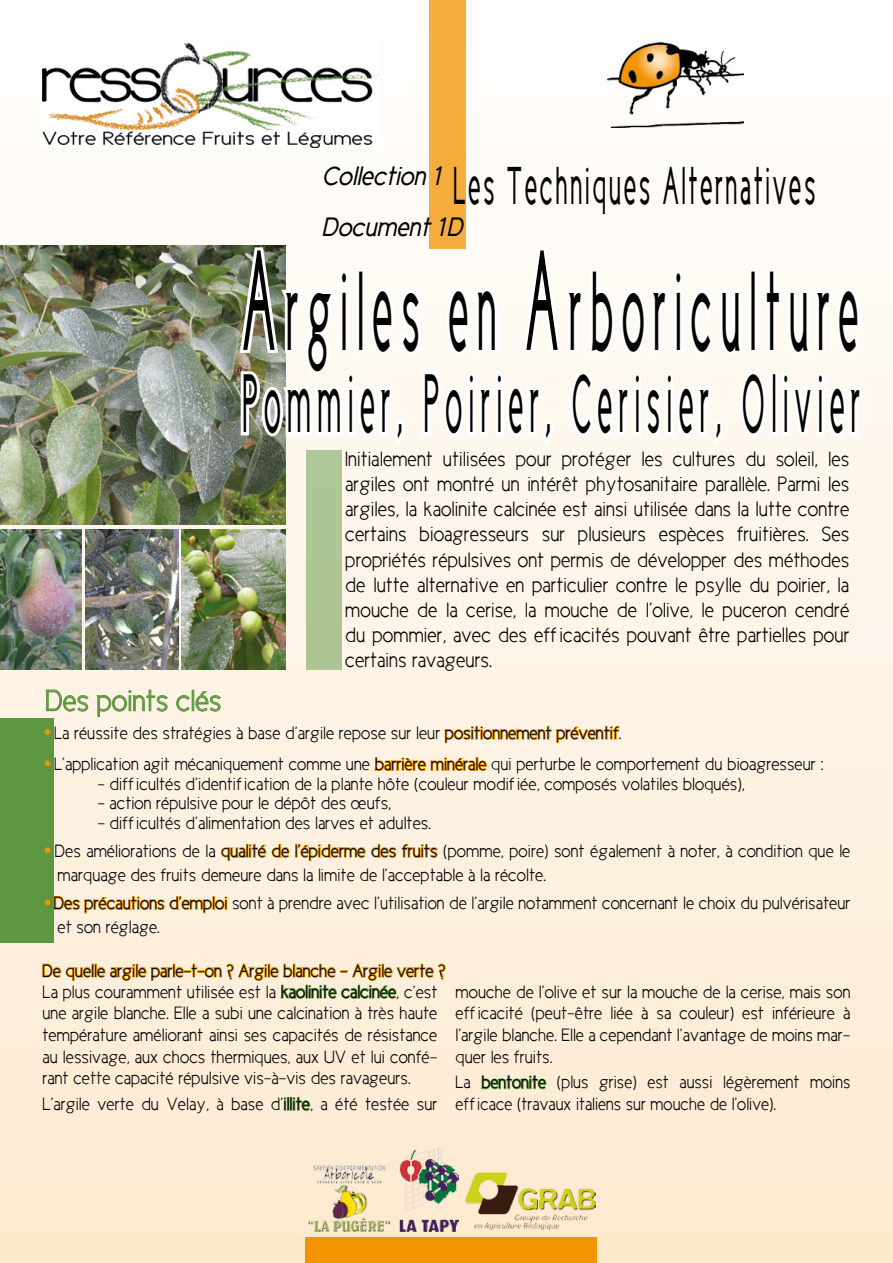
<style>
.page{position:relative;width:893px;height:1263px;background:#fff}
.page>*{position:absolute;margin:0;border:0;box-sizing:border-box;transform-origin:0 0}
.t1{font:114px "Cicle Gordita";letter-spacing:.2em;color:#000;scale:.39 1}
.t2{font:84px "Cicle Gordita";letter-spacing:.2em;color:#000;scale:.38 1}
.t3{font:54px "Cicle Gordita";letter-spacing:.1em;color:#000;scale:.5 1}
.t4{font:30px "Cicle Semi";color:#5d973f}
.t5{font:italic 27px "Cicle Gordita";color:#000}
.t6{font:21px/25.2px "Cicle Semi";color:#000;text-align:justify}
.t7{font:18px/21.5px "Cicle Semi";color:#000}
.s1{font-size:144px}
.s2{font-family:"Cicle Gordita";color:#f39400}
</style>
<div class="page">
<div style="left:0;top:0;width:893px;height:1263px;background:linear-gradient(to bottom,#fefefe,#fdead0)"></div>
<img style="left:43px;top:43px;width:193px;height:104px">
<div style="left:306px;top:1237px;width:291px;height:26px;background:#f39400"></div>
<div style="left:306px;top:450px;width:36px;height:220px;background:#adc694"></div>
<div style="left:0;top:718px;width:54px;height:225px;background:#5d973f"></div>
<svg style="left:46px;top:689px;width:43px;height:23px"></svg>
<svg style="left:96px;top:689px;width:72px;height:28px;background:#dbdfc1"></svg>
<svg style="left:176px;top:690px;width:45px;height:22px"></svg>
<svg style="left:44px;top:729px;width:7px;height:6px"></svg>
<svg style="left:444px;top:725px;width:176px;height:19px;background:#f9ce8d"></svg>
<svg style="left:44px;top:760px;width:7px;height:7px"></svg>
<svg style="left:374px;top:756px;width:114px;height:16px;background:#f8c679"></svg>
<svg style="left:44px;top:847px;width:7px;height:6px"></svg>
<svg style="left:220px;top:843px;width:70px;height:19px"></svg>
<div style="left:295px;top:844px;width:3px;height:14px;border:2px solid #f39400"></div>
<svg style="left:296px;top:843px;width:143px;height:19px;background:#f9ce8d"></svg>
<svg style="left:44px;top:895px;width:185px;height:19px;background:#f1ca86"></svg>
<img style="left:399px;top:1147px;width:60px;height:84px">
<img style="left:309px;top:1165px;width:81px;height:67px">
<img style="left:465px;top:1172px;width:130px;height:57px">
<img style="left:0;top:245px;width:286px;height:279px">
<svg style="left:42px;top:962px;width:405px;height:38px;background:#f1daac"></svg>
<svg style="left:282px;top:1096px;width:29px;height:16px"></svg>
<svg style="left:481px;top:1074px;width:66px;height:16px"></svg>
<img style="left:181px;top:529px;width:105px;height:141px">
<img style="left:0;top:529px;width:82px;height:141px">
<img style="left:85px;top:529px;width:94px;height:141px">
<svg style="left:236px;top:0;width:632px;height:462px"></svg>
<h3 class="t5" style="left:322px;top:161px;width:119px">Collection 1</h3>
<h3 class="t3" style="left:453px;top:157px;width:726px">Les Techniques Alternatives</h3>
<h3 class="t5" style="left:322px;top:213px;width:142px">Document 1D</h3>
<h1 class="t1" style="left:242px;top:252px;width:1582px"><span class="s1">A</span>rgiles en <span class="s1">A</span>rboriculture</h1>
<h2 class="t2" style="left:242px;top:360px;width:1628px">Pommier, Poirier, Cerisier, Olivier</h2>
<p class="t6" style="left:345px;top:446px;width:506px">Initialement utilisées pour protéger les cultures du soleil, les argiles ont montré un intérêt phytosanitaire parallèle. Parmi les argiles, la kaolinite calcinée est ainsi utilisée dans la lutte contre certains bioagresseurs sur plusieurs espèces fruitières. Ses propriétés répulsives ont permis de développer des méthodes de lutte alternative en particulier contre le psylle du poirier, la mouche de la cerise, la mouche de l’olive, le puceron cendré du pommier, avec des efficacités pouvant être partielles pour certains ravageurs.</p>
<h3 class="t4" style="left:46px;top:685px;width:177px">Des points clés</h3>
<p class="t7" style="left:46px;top:722px;width:577px"><span class="s2">•</span> La réussite des stratégies à base d’argile repose sur leur positionnement préventif.</p>
<p class="t7" style="left:46px;top:753px;width:780px"><span class="s2">•</span> L’application agit mécaniquement comme une barrière minérale qui perturbe le comportement du bioagresseur :</p>
<p class="t7" style="left:97px;top:773px;width:649px">- difficultés d’identification de la plante hôte (couleur modifiée, composés volatiles bloqués),</p>
<p class="t7" style="left:97px;top:792px;width:295px">- action répulsive pour le dépôt des œufs,</p>
<p class="t7" style="left:97px;top:812px;width:335px">- difficultés d’alimentation des larves et adultes.</p>
<p class="t7" style="left:58px;top:839px;width:794px;line-height:24px;text-indent:-12px"><span class="s2">•</span> Des améliorations de la qualité de l’épiderme des fruits (pomme, poire) sont également à noter, à condition que le marquage des fruits demeure dans la limite de l’acceptable à la récolte.</p>
<p class="t7" style="left:58px;top:891px;width:794px;line-height:24px;text-indent:-12px"><span class="s2">•</span> Des précautions d’emploi sont à prendre avec l’utilisation de l’argile notamment concernant le choix du pulvérisateur et son réglage.</p>
<p class="t7" style="left:43px;top:960px;width:405px">De quelle argile parle-t-on ? Argile blanche - Argile verte ?<br>La plus couramment utilisée est la kaolinite calcinée, c’est une argile blanche. Elle a subi une calcination à très haute température améliorant ainsi ses capacités de résistance au lessivage, aux chocs thermiques, aux UV et lui confé&shy;rant cette capacité répulsive vis-à-vis des ravageurs.</p>
<p class="t7" style="left:43px;top:1093px;width:396px">L’argile verte du Velay, à base d’illite, a été testée sur</p>
<p class="t7" style="left:455px;top:981px;width:396px;text-align:justify">mouche de l’olive et sur la mouche de la cerise, mais son efficacité (peut-être liée à sa couleur) est inférieure à l’argile blanche. Elle a cependant l’avantage de moins mar&shy;quer les fruits.</p>
<p class="t7" style="left:455px;top:1071px;width:396px">La bentonite (plus grise) est aussi légèrement moins efficace (travaux italiens sur mouche de l’olive).</p>
</div>
